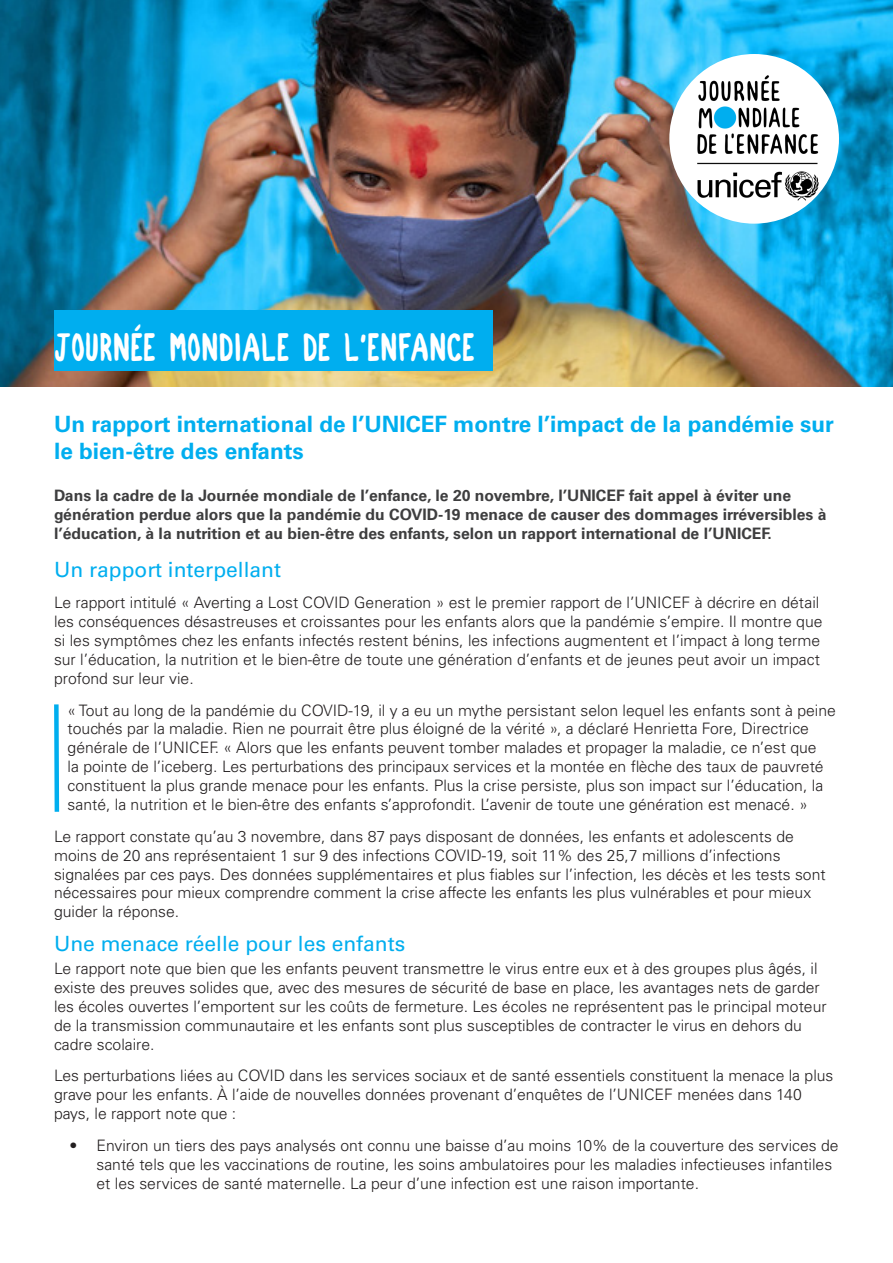
<style>
.page{position:relative;width:893px;height:1263px;background:#fff}
.page>*{position:absolute;margin:0;border:0;box-sizing:border-box;transform-origin:0 0}
.Heading{font:37.5px "Westfalia V.2";color:#fff}
.Heading-2{font:700 22.5px/27px "Univers LT Std";color:#00aeef}
.Heading_2{font:21px "Univers LT Std";color:#00aeef}
.Paragraph_Style_2{font:21px "Univers LT Std";color:#00aeef}
.Paragraph_Style_2-2{font:300 15.75px/18.9px "Univers LT Std";color:#231f20}
.Paragraph_Style_2-3{font:700 15.75px/18.9px "Univers LT Std";color:#3e3e3f}
</style>
<div class="page">
<img style="left:0;top:0;width:893px;height:386px">
<img style="left:669px;top:54px;width:170px;height:170px;border-radius:85px">
<div style="left:54px;top:311px;width:438px;height:60px;background:#00aeef"></div>
<svg style="left:54px;top:704px;width:6px;height:108px"></svg>
<p class="Heading" style="left:54px;top:324px;width:422px">JOURNÉE MONDIALE DE L'ENFANCE</p>
<p class="Heading-2" style="left:54px;top:411px;width:781px">Un rapport international de l’UNICEF montre l’impact de la pandémie sur le bien-être des enfants</p>
<p class="Paragraph_Style_2-3" style="left:54px;top:486px;width:774px">Dans la cadre de la Journée mondiale de l’enfance, le 20 novembre, l’UNICEF fait appel à éviter une génération perdue alors que la pandémie du COVID-19 menace de causer des dommages irréversibles à l’éducation, à la nutrition et au bien-être des enfants, selon un rapport international de l’UNICEF.</p>
<p class="Paragraph_Style_2" style="left:54px;top:557px;width:229px">Un rapport interpellant</p>
<p class="Paragraph_Style_2-2" style="left:54px;top:593px;width:770px">Le rapport intitulé « Averting a Lost COVID Generation » est le premier rapport de l’UNICEF à décrire en détail les conséquences désastreuses et croissantes pour les enfants alors que la pandémie s’empire. Il montre que si les symptômes chez les enfants infectés restent bénins, les infections augmentent et l’impact à long terme sur l’éducation, la nutrition et le bien-être de toute une génération d’enfants et de jeunes peut avoir un impact profond sur leur vie.</p>
<p class="Paragraph_Style_2-2" style="left:68px;top:700px;width:770px">« Tout au long de la pandémie du COVID-19, il y a eu un mythe persistant selon lequel les enfants sont à peine touchés par la maladie. Rien ne pourrait être plus éloigné de la vérité », a déclaré Henrietta Fore, Directrice générale de l’UNICEF. « Alors que les enfants peuvent tomber malades et propager la maladie, ce n’est que<br>la pointe de l’iceberg. Les perturbations des principaux services et la montée en flèche des taux de pauvreté constituent la plus grande menace pour les enfants. Plus la crise persiste, plus son impact sur l’éducation, la santé, la nutrition et le bien-être des enfants s’approfondit. L’avenir de toute une génération est menacé. »</p>
<p class="Paragraph_Style_2-2" style="left:54px;top:827px;width:773px">Le rapport constate qu’au 3 novembre, dans 87 pays disposant de données, les enfants et adolescents de moins de 20 ans représentaient 1 sur 9 des infections COVID-19, soit 11% des 25,7 millions d’infections signalées par ces pays. Des données supplémentaires et plus fiables sur l’infection, les décès et les tests sont nécessaires pour mieux comprendre comment la crise affecte les enfants les plus vulnérables et pour mieux guider la réponse.</p>
<p class="Heading_2" style="left:54px;top:931px;width:353px">Une menace réelle pour les enfants</p>
<p class="Paragraph_Style_2-2" style="left:54px;top:959px;width:774px">Le rapport note que bien que les enfants peuvent transmettre le virus entre eux et à des groupes plus âgés, il existe des preuves solides que, avec des mesures de sécurité de base en place, les avantages nets de garder les écoles ouvertes l’emportent sur les coûts de fermeture. Les écoles ne représentent pas le principal moteur de la transmission communautaire et les enfants sont plus susceptibles de contracter le virus en dehors du cadre scolaire.</p>
<p class="Paragraph_Style_2-2" style="left:54px;top:1066px;width:781px">Les perturbations liées au COVID dans les services sociaux et de santé essentiels constituent la menace la plus grave pour les enfants. À l’aide de nouvelles données provenant d’enquêtes de l’UNICEF menées dans 140 pays, le rapport note que :</p>
<p class="Paragraph_Style_2-2" style="left:97px;top:1136px;width:744px;text-indent:-27px">• Environ un tiers des pays analysés ont connu une baisse d’au moins 10% de la couverture des services de santé tels que les vaccinations de routine, les soins ambulatoires pour les maladies infectieuses infantiles et les services de santé maternelle. La peur d’une infection est une raison importante.</p>
</div>
